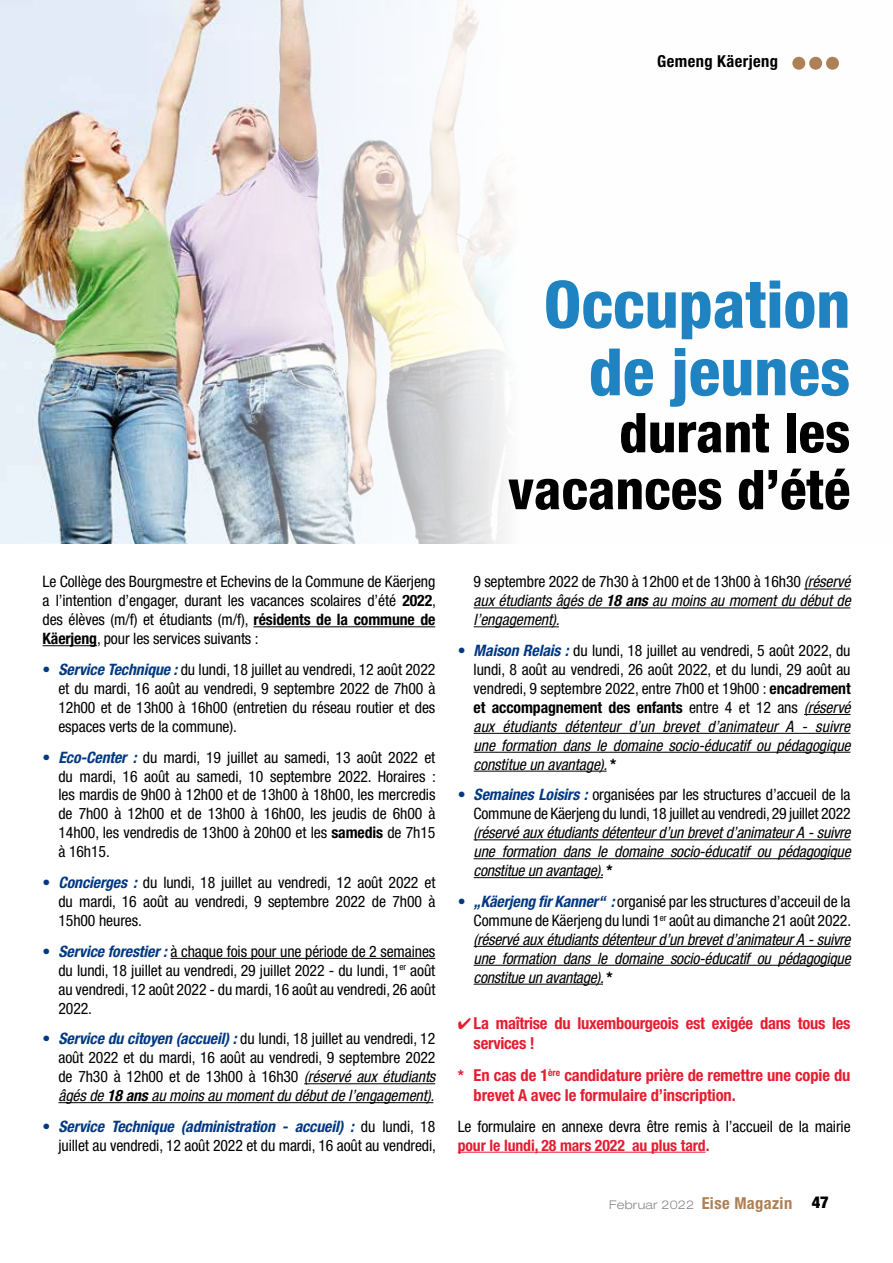
<style>
.page{position:relative;width:893px;height:1263px;background:#fff}
.page>*{position:absolute;margin:0;border:0;box-sizing:border-box;transform-origin:0 0}
.t1{font:800 condensed 65.4px/67.5px "Helvetica Neue";color:#1f82c1;text-align:right}
.t2{font:800 condensed 54.9px/57px "Helvetica Neue";color:#000;text-align:right}
.t3{font:700 condensed 16.5px/19.8px "Helvetica Neue";letter-spacing:-.005em;color:#e31e31}
.t4{font:700 condensed 16.5px "Helvetica Neue";letter-spacing:.025em;color:#000}
.t5{font:condensed 15.75px/18.9px "Helvetica Neue";letter-spacing:-.005em;color:#000;text-align:justify}
.t6{font:italic condensed 15.75px/18.9px "Helvetica Neue";letter-spacing:-.015em;color:#000;text-align:justify}
.t7{font:700 condensed 15.75px "Helvetica Neue";letter-spacing:-.005em;color:#e31e31}
.t8{font:300 expanded 12px "Helvetica Neue";letter-spacing:.02em;color:#87888a}
.s1{font-weight:700}
.s2{color:#003882}
.s3{font-weight:700;font-style:italic;color:#003882}
.s4{font-style:italic}
.s5{font-weight:700;font-style:italic}
.s6{font-style:normal}
.s7{font-weight:700;font-style:normal}
.s8{font-style:normal;color:#003882}
.s9{font-weight:700;color:#003882}
.s10{font-size:15.75px}
.s11{font-weight:700;font-stretch:condensed;font-size:16.5px;color:#ad8056}
.s12{font-family:"Helvetica Neue LT Std";font-weight:900;font-stretch:condensed;font-size:16.5px;color:#000}
</style>
<div class="page">
<img style="left:0;top:0;width:839px;height:543px">
<div style="left:792px;top:57px;width:13px;height:13px;background:#ad8056;border-radius:50%"></div>
<div style="left:809px;top:57px;width:13px;height:13px;background:#ad8056;border-radius:50%"></div>
<div style="left:826px;top:57px;width:13px;height:13px;background:#ad8056;border-radius:50%"></div>
<hr style="left:253px;top:626px;width:182px;height:1px;background:#000">
<hr style="left:43px;top:645px;width:54px;height:1px;background:#000">
<hr style="left:170px;top:958px;width:265px;height:1px;background:#000">
<hr style="left:304px;top:1083px;width:131px;height:1px;background:#000">
<hr style="left:58px;top:1102px;width:375px;height:1px;background:#000">
<hr style="left:804px;top:589px;width:46px;height:1px;background:#000">
<hr style="left:474px;top:607px;width:376px;height:1px;background:#000">
<hr style="left:474px;top:626px;width:85px;height:1px;background:#000">
<hr style="left:804px;top:714px;width:46px;height:1px;background:#000">
<hr style="left:474px;top:733px;width:376px;height:1px;background:#000">
<hr style="left:474px;top:752px;width:376px;height:1px;background:#000">
<hr style="left:474px;top:771px;width:133px;height:1px;background:#000">
<hr style="left:474px;top:839px;width:376px;height:1px;background:#000">
<hr style="left:474px;top:858px;width:376px;height:1px;background:#000">
<hr style="left:474px;top:877px;width:129px;height:1px;background:#000">
<hr style="left:474px;top:946px;width:376px;height:1px;background:#000">
<hr style="left:474px;top:965px;width:376px;height:1px;background:#000">
<hr style="left:474px;top:984px;width:129px;height:1px;background:#000">
<hr style="left:458px;top:1152px;width:248px;height:1px;background:#e31e31">
<p class="t4" style="left:657px;top:51px;width:122px">Gemeng Käerjeng</p>
<h1 class="t1" style="left:544px;top:270px;width:308px">Occupation de jeunes</h1>
<h2 class="t2" style="left:508px;top:403px;width:344px">durant les vacances d’été</h2>
<p class="t5" style="left:43px;top:572px;width:395px">Le Collège des Bourgmestre et Echevins de la Commune de Käerjeng a l’intention d’engager, durant les vacances scolaires d’été <span class="s1">2022</span>, des élèves (m/f) et étudiants (m/f), <span class="s1">résidents de la commune de Käerjeng</span>, pour les services suivants :</p>
<p class="t5" style="left:58px;top:660px;width:378px;text-indent:-16px"><span class="s2">•</span> <span class="s3">Service Technique :</span> du lundi, 18 juillet au vendredi, 12 août 2022 et du mardi, 16 août au vendredi, 9 septembre 2022 de 7h00 à 12h00 et de 13h00 à 16h00 (entretien du réseau routier et des espaces verts de la commune).</p>
<p class="t5" style="left:58px;top:747px;width:379px;text-indent:-16px"><span class="s2">•</span> <span class="s3">Eco-Center :</span> du mardi, 19 juillet au samedi, 13 août 2022 et du mardi, 16 août au samedi, 10 septembre 2022. Horaires : les mardis de 9h00 à 12h00 et de 13h00 à 18h00, les mercredis de 7h00 à 12h00 et de 13h00 à 16h00, les jeudis de 6h00 à 14h00, les vendredis de 13h00 à 20h00 et les <span class="s1">samedis</span> de 7h15 à 16h15.</p>
<p class="t5" style="left:58px;top:873px;width:378px;text-indent:-16px"><span class="s2">•</span> <span class="s3">Concierges :</span> du lundi, 18 juillet au vendredi, 12 août 2022 et du mardi, 16 août au vendredi, 9 septembre 2022 de 7h00 à 15h00 heures.</p>
<p class="t5" style="left:58px;top:942px;width:378px;text-indent:-16px"><span class="s2">•</span> <span class="s3">Service forestier :</span> à chaque fois pour une période de 2 semaines du lundi, 18 juillet au vendredi, 29 juillet 2022 - du lundi, 1<sup>er</sup> août au vendredi, 12 août 2022 - du mardi, 16 août au vendredi, 26 août 2022.</p>
<p class="t5" style="left:58px;top:1029px;width:378px;text-indent:-16px"><span class="s2">•</span> <span class="s3">Service du citoyen (accueil) :</span> du lundi, 18 juillet au vendredi, 12 août 2022 et du mardi, 16 août au vendredi, 9 septembre 2022 de 7h30 à 12h00 et de 13h00 à 16h30 <span class="s4">(réservé aux étudiants âgés de</span> <span class="s5">18 ans</span> <span class="s4">au moins au moment du début de l’engagement).</span></p>
<p class="t5" style="left:43px;top:1117px;width:395px;text-align:right"><span class="s2">•</span> <span class="s3">Service Technique (administration - accueil) :</span> du lundi, 18 juillet au vendredi, 12 août 2022 et du mardi, 16 août au vendredi,</p>
<p class="t6" style="left:474px;top:572px;width:378px"><span class="s6">9 septembre 2022 de 7h30 à 12h00 et de 13h00 à 16h30</span> (réservé aux étudiants âgés de <span class="s1">18 ans</span> au moins au moment du début de l’engagement).</p>
<p class="t5" style="left:474px;top:641px;width:378px;text-indent:-16px"><span class="s2">•</span> <span class="s3">Maison Relais :</span> du lundi, 18 juillet au vendredi, 5 août 2022, du lundi, 8 août au vendredi, 26 août 2022, et du lundi, 29 août au vendredi, 9 septembre 2022, entre 7h00 et 19h00 : <span class="s1">encadrement et accompagnement des enfants</span> entre 4 et 12 ans <span class="s4">(réservé aux étudiants détenteur d’un brevet d’animateur A - suivre une formation dans le domaine socio-éducatif ou pédagogique constitue un avantage).</span> <span class="s1">*</span></p>
<p class="t5" style="left:458px;top:785px;width:394px;text-align:right"><span class="s2">•</span> <span class="s3">Semaines Loisirs :</span> organisées par les structures d’accueil de la<br>Commune de Käerjeng du lundi, 18 juillet au vendredi, 29 juillet 2022</p>
<p class="t6" style="left:474px;top:823px;width:378px">(réservé aux étudiants détenteur d’un brevet d’animateur A - suivre une formation dans le domaine socio-éducatif ou pédagogique constitue un avantage). <span class="s7">*</span></p>
<p class="t6" style="left:474px;top:892px;width:379px;text-indent:-16px"><span class="s8">•</span> <span class="s9">„Käerjeng fir Kanner“ :</span> <span class="s6">organisé par les structures d’acceuil de la Commune de Käerjeng du lundi 1</span><sup>er</sup> <span class="s6">août au dimanche 21 août 2022. </span>(réservé aux étudiants détenteur d’un brevet d’animateur A - suivre une formation dans le domaine socio-éducatif ou pédagogique constitue un avantage). <span class="s7">*</span></p>
<p class="t3" style="left:474px;top:1013px;width:378px;text-indent:-16px">✔ La maîtrise du luxembourgeois est exigée dans tous les services !</p>
<p class="t3" style="left:474px;top:1065px;width:378px;text-indent:-16px"><span class="s10">*</span> En cas de 1<sup>ère</sup> candidature prière de remettre une copie du brevet A avec le formulaire d’inscription.</p>
<p class="t5" style="left:458px;top:1116px;width:394px">Le formulaire en annexe devra être remis à l’accueil de la mairie</p>
<p class="t7" style="left:458px;top:1135px;width:253px">pour le lundi, 28 mars 2022 au plus tard.</p>
<p class="t8" style="left:609px;top:1197px;width:221px">Februar 2022 <span class="s11">Eise Magazin</span> <span class="s12">47</span></p>
</div>
